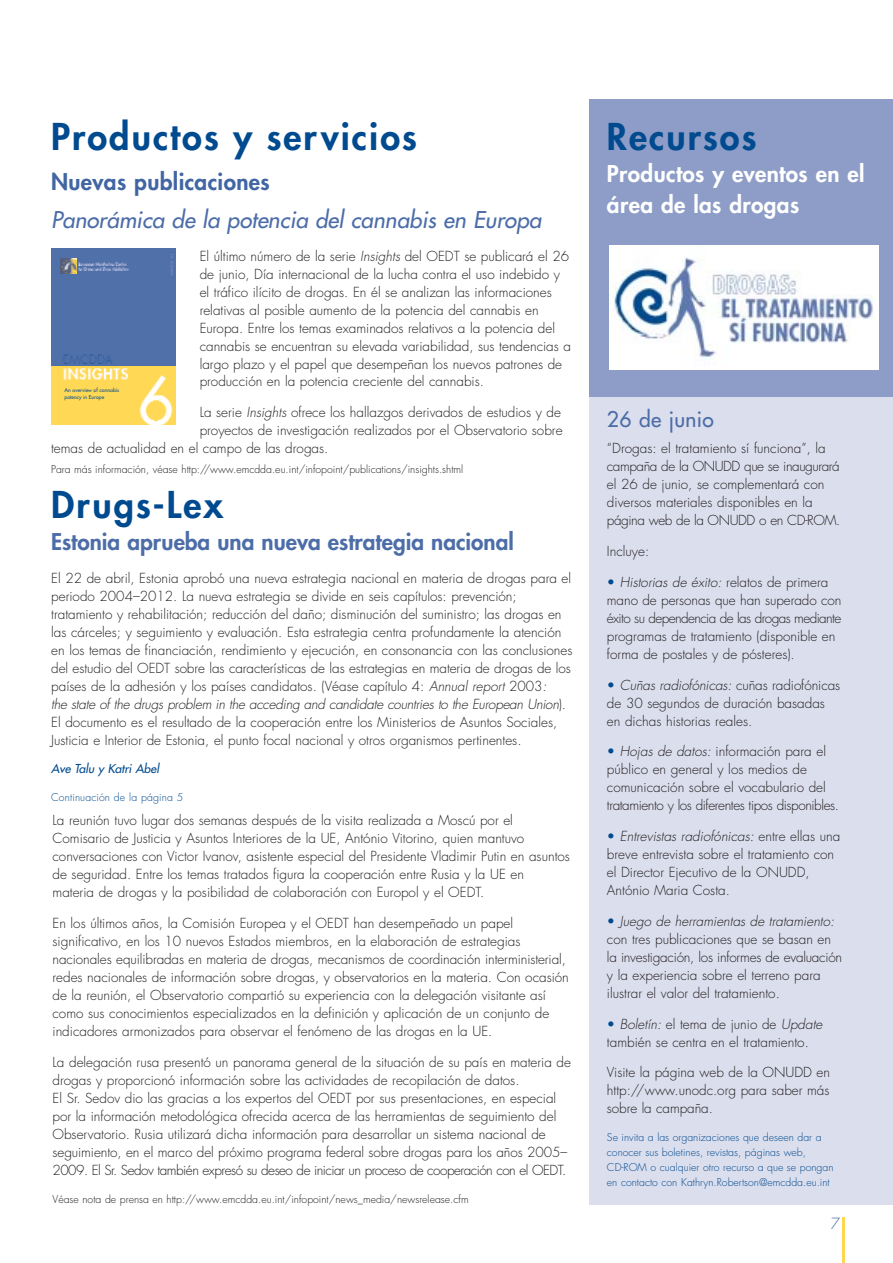
<style>
.page{position:relative;width:893px;height:1263px;background:#fff}
.page>*{position:absolute;margin:0;border:0;box-sizing:border-box;transform-origin:0 0}
.t1{font:800 36px "Futura";letter-spacing:.06em;color:#004a8f}
.t2{font:italic 22.5px "Futura";color:#4c6da8}
.t3{font:800 22.5px "Futura";color:#4c6da8}
.t4{font:800 22.5px/31.5px "Futura";letter-spacing:.015em;color:#fff}
.t5{font:800 22.5px "Futura";letter-spacing:.015em;color:#4166a3}
.t6{font:21px "Futura";letter-spacing:.015em;color:#4c6da8}
.t7{font:300 15px "Futura";color:#4c6da8}
.t8{font:300 13.5px/18px "Futura";color:#231f20}
.t9{font:italic 12px "Futura";color:#004a8f}
.t10{font:300 10.5px/15px "Futura";color:#004a8f}
.t11{font:300 10.5px "Futura";color:#231f20}
.t12{font:5.25px/7.1px "Futura";color:#004a8f}
.s1{font-style:italic}
.s2{color:#004a8f}
</style>
<div class="page">
<div style="left:590px;top:150px;width:302px;height:1055px;background:#dbdeed"></div>
<div style="left:590px;top:99px;width:302px;height:298px;background:#8d9dc7"></div>
<hr style="left:842px;top:1218px;width:2px;height:45px;background:#ffd74f">
<div style="left:609px;top:245px;width:269px;height:125px;background:#fff"></div>
<img style="left:612px;top:246px;width:261px;height:113px">
<div style="left:51px;top:248px;width:125px;height:119px;background:#5070aa"></div>
<img style="left:51px;top:367px;width:125px;height:58px">
<img style="left:60px;top:258px;width:17px;height:16px">
<h1 class="t1" style="left:51px;top:120px;width:367px">Productos y servicios</h1>
<h2 class="t5" style="left:51px;top:171px;width:220px">Nuevas publicaciones</h2>
<h2 class="t2" style="left:51px;top:208px;width:492px">Panorámica de la potencia del cannabis en Europa</h2>
<p class="t8" style="left:200px;top:248px;width:373px">El último número de la serie <span class="s1">Insights</span> del OEDT se publicará el 26 de junio, Día internacional de la lucha contra el uso indebido y el tráfico ilícito de drogas. En él se analizan las informaciones relativas al posible aumento de la potencia del cannabis en Europa. Entre los temas examinados relativos a la potencia del cannabis se encuentran su elevada variabilidad, sus tendencias a largo plazo y el papel que desempeñan los nuevos patrones de producción en la potencia creciente del cannabis.</p>
<p class="t8" style="left:200px;top:405px;width:363px">La serie <span class="s1">Insights</span> ofrece los hallazgos derivados de estudios y de</p>
<p class="t8" style="left:200px;top:423px;width:364px">proyectos de investigación realizados por el Observatorio sobre</p>
<p class="t8" style="left:51px;top:441px;width:279px">temas de actualidad en el campo de las drogas.</p>
<p class="t11" style="left:51px;top:464px;width:414px">Para más información, véase http://www.emcdda.eu.int/infopoint/publications/insights.shtml</p>
<h1 class="t1" style="left:51px;top:487px;width:174px">Drugs-Lex</h1>
<h2 class="t3" style="left:51px;top:531px;width:464px">Estonia aprueba una nueva estrategia nacional</h2>
<p class="t12" style="left:65px;top:386px;width:56px">An overview of cannabis potency in Europe</p>
<p class="t8" style="left:51px;top:570px;width:522px">El 22 de abril, Estonia aprobó una nueva estrategia nacional en materia de drogas para el periodo 2004–2012. La nueva estrategia se divide en seis capítulos: prevención; tratamiento y rehabilitación; reducción del daño; disminución del suministro; las drogas en las cárceles; y seguimiento y evaluación. Esta estrategia centra profundamente la atención en los temas de financiación, rendimiento y ejecución, en consonancia con las conclusiones del estudio del OEDT sobre las características de las estrategias en materia de drogas de los países de la adhesión y los países candidatos. (Véase capítulo 4: <span class="s1">Annual report</span> 2003<span class="s1">:<br>the state of the drugs problem in the acceding and candidate countries to the European Union</span>).<br>El documento es el resultado de la cooperación entre los Ministerios de Asuntos Sociales, Justicia e Interior de Estonia, el punto focal nacional y otros organismos pertinentes.</p>
<p class="t9" style="left:51px;top:762px;width:109px">Ave Talu y Katri Abel</p>
<p class="t10" style="left:51px;top:791px;width:134px">Continuación de la página 5</p>
<p class="t8" style="left:53px;top:813px;width:519px">La reunión tuvo lugar dos semanas después de la visita realizada a Moscú por el Comisario de Justicia y Asuntos Interiores de la UE, António Vitorino, quien mantuvo conversaciones con Victor Ivanov, asistente especial del Presidente Vladimir Putin en asuntos de seguridad. Entre los temas tratados figura la cooperación entre Rusia y la UE en<br>materia de drogas y la posibilidad de colaboración con Europol y el OEDT.</p>
<p class="t8" style="left:53px;top:915px;width:518px">En los últimos años, la Comisión Europea y el OEDT han desempeñado un papel significativo, en los 10 nuevos Estados miembros, en la elaboración de estrategias nacionales equilibradas en materia de drogas, mecanismos de coordinación interministerial, redes nacionales de información sobre drogas, y observatorios en la materia. Con ocasión de la reunión, el Observatorio compartió su experiencia con la delegación visitante así como sus conocimientos especializados en la definición y aplicación de un conjunto de indicadores armonizados para observar el fenómeno de las drogas en la UE.</p>
<p class="t8" style="left:53px;top:1054px;width:520px">La delegación rusa presentó un panorama general de la situación de su país en materia de drogas y proporcionó información sobre las actividades de recopilación de datos.<br>El Sr. Sedov dio las gracias a los expertos del OEDT por sus presentaciones, en especial por la información metodológica ofrecida acerca de las herramientas de seguimiento del Observatorio. Rusia utilizará dicha información para desarrollar un sistema nacional de seguimiento, en el marco del próximo programa federal sobre drogas para los años 2005– 2009. El Sr. Sedov también expresó su deseo de iniciar un proceso de cooperación con el OEDT.</p>
<p class="t11" style="left:53px;top:1194px;width:417px">Véase nota de prensa en http://www.emcdda.eu.int/infopoint/news_media/newsrelease.cfm</p>
<h1 class="t1" style="left:607px;top:120px;width:151px">Recursos</h1>
<h2 class="t4" style="left:607px;top:159px;width:259px">Productos y eventos en el área de las drogas</h2>
<h3 class="t6" style="left:607px;top:409px;width:108px">26 de junio</h3>
<p class="t8" style="left:607px;top:441px;width:235px">“Drogas: el tratamiento sí funciona”, la campaña de la ONUDD que se inaugurará el 26 de junio, se complementará con diversos materiales disponibles en la página web de la ONUDD o en CD-ROM.</p>
<p class="t8" style="left:607px;top:543px;width:44px">Incluye:</p>
<p class="t8" style="left:607px;top:574px;width:236px"><span class="s2">•</span> <span class="s1">Historias de éxito:</span> relatos de primera mano de personas que han superado con éxito su dependencia de las drogas mediante programas de tratamiento (disponible en forma de postales y de pósteres).</p>
<p class="t8" style="left:607px;top:677px;width:235px"><span class="s2">•</span> <span class="s1">Cuñas radiofónicas:</span> cuñas radiofónicas de 30 segundos de duración basadas en dichas historias reales.</p>
<p class="t8" style="left:607px;top:744px;width:233px"><span class="s2">•</span> <span class="s1">Hojas de datos:</span> información para el público en general y los medios de comunicación sobre el vocabulario del tratamiento y los diferentes tipos disponibles.</p>
<p class="t8" style="left:607px;top:828px;width:235px"><span class="s2">•</span> <span class="s1">Entrevistas radiofónicas:</span> entre ellas una breve entrevista sobre el tratamiento con el Director Ejecutivo de la ONUDD, António Maria Costa.</p>
<p class="t8" style="left:607px;top:913px;width:237px"><span class="s2">•</span> <span class="s1">Juego de herramientas de tratamiento: </span>con tres publicaciones que se basan en la investigación, los informes de evaluación y la experiencia sobre el terreno para ilustrar el valor del tratamiento.</p>
<p class="t8" style="left:607px;top:1016px;width:217px"><span class="s2">•</span> <span class="s1">Boletín:</span> el tema de junio de <span class="s1">Update </span>también se centra en el tratamiento.</p>
<p class="t8" style="left:607px;top:1065px;width:225px;text-align:justify">Visite la página web de la ONUDD en http://www.unodc.org para saber más sobre la campaña.</p>
<p class="t10" style="left:607px;top:1131px;width:228px">Se invita a las organizaciones que deseen dar a conocer sus boletines, revistas, páginas web, CD-ROM o cualquier otro recurso a que se pongan en contacto con Kathryn.Robertson@emcdda.eu.int</p>
<p class="t7" style="left:830px;top:1217px;width:11px">7</p>
</div>
